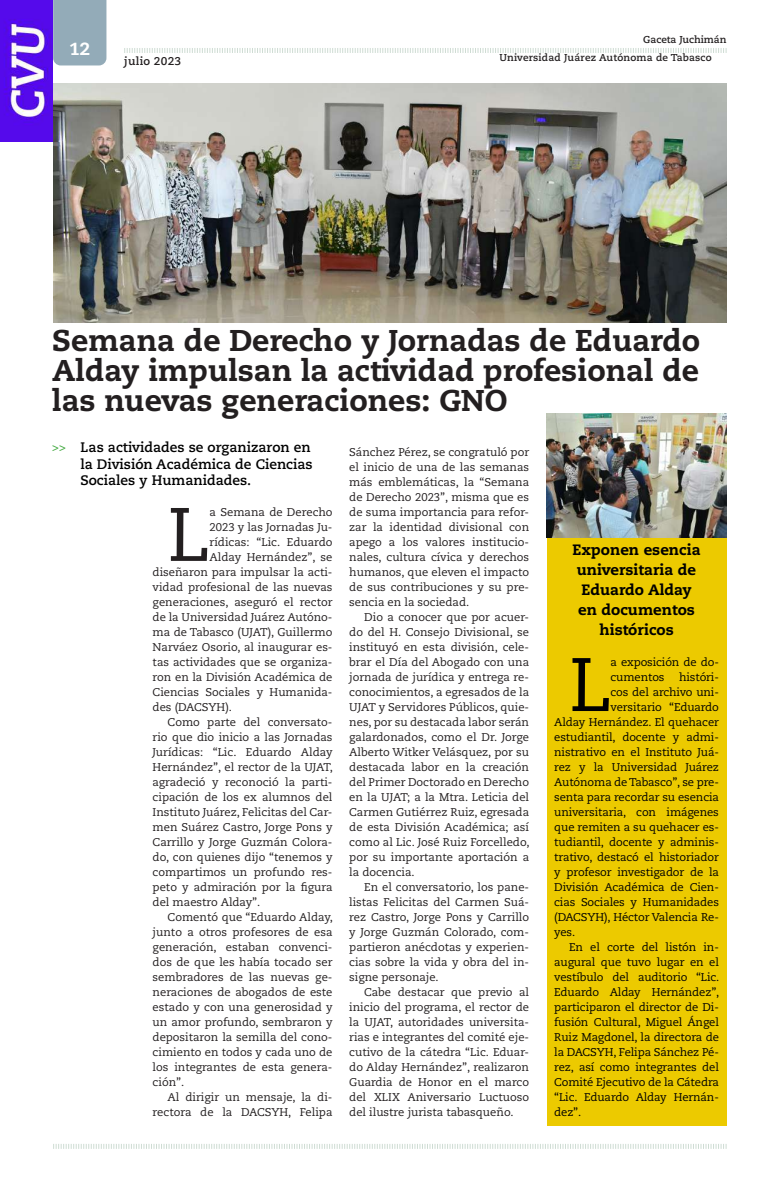
<style>
.page{position:relative;width:762px;height:1188px;background:#fff}
.page>*{position:absolute;margin:0;border:0;box-sizing:border-box;transform-origin:0 0}
.t1{font:75.5px "Caecilia LT Std";color:#231f20}
.t2{font:75.5px "Caecilia LT Std";color:#000}
.t3{font:800 30px/30px "Caecilia LT Std";color:#231f20;text-align:justify}
.t4{font:800 17.5px "Caecilia LT Std";color:#fff}
.t5{font:800 15px/20px "Caecilia LT Std";color:#000;text-align:center}
.t6{font:700 13.75px/16.2px "Caecilia LT Std";color:#000}
.t7{font:11.25px/15px "Caecilia LT Std";color:#231f20;text-align:justify}
.t8{font:11.25px/15px "Caecilia LT Std";letter-spacing:-.01em;color:#000}
.t9{font:700 11.25px "Caecilia LT Std";letter-spacing:.02em;color:#231f20}
.t10{font:700 11.25px "Caecilia LT Std";color:#44aa42}
.t11{font:700 10px "Caecilia LT Std";letter-spacing:.02em;color:#231f20}
.t12{font:700 10px "Caecilia LT Std";color:#231f20}
</style>
<div class="page">
<div style="left:53px;top:0;width:53px;height:65px;background:#93abb8"></div>
<svg style="left:53px;top:1144px;width:674px;height:5px"></svg>
<svg style="left:124px;top:48px;width:603px;height:5px"></svg>
<img style="left:54px;top:83px;width:672px;height:239px">
<img style="left:0;top:0;width:52px;height:142px">
<div style="left:547px;top:413px;width:179px;height:711px;background:#ecca00"></div>
<img style="left:547px;top:413px;width:179px;height:124px">
<h3 class="t4" style="left:69px;top:38px;width:22px">12</h3>
<p class="t9" style="left:124px;top:55px;width:59px">julio 2023</p>
<p class="t12" style="left:643px;top:34px;width:85px">Gaceta Juchimán</p>
<p class="t11" style="left:499px;top:51px;width:214px">Universidad Juárez Autónoma de Tabasco</p>
<h2 class="t3" style="left:52px;top:326px;width:649px">Semana de Derecho y Jornadas de Eduardo Alday impulsan la actividad profesional de las nuevas generaciones: GNO</h2>
<p class="t10" style="left:52px;top:440px;width:15px">&gt;&gt;</p>
<p class="t6" style="left:80px;top:439px;width:234px">Las actividades se organizaron en la División Académica de Ciencias<br>Sociales y Humanidades.</p>
<h1 class="t1" style="left:168px;top:491px;width:43px">L</h1>
<p class="t7" style="left:210px;top:504px;width:124px">a Semana de Derecho</p>
<p class="t7" style="left:210px;top:519px;width:124px">2023 y las Jornadas Ju-</p>
<p class="t7" style="left:210px;top:534px;width:124px">rídicas: “Lic. Eduardo</p>
<p class="t7" style="left:210px;top:549px;width:124px">Alday Hernández”, se</p>
<p class="t7" style="left:153px;top:564px;width:181px">diseñaron para impulsar la acti-</p>
<p class="t7" style="left:153px;top:579px;width:181px">vidad profesional de las nuevas</p>
<p class="t7" style="left:153px;top:594px;width:181px">generaciones, aseguró el rector</p>
<p class="t7" style="left:153px;top:609px;width:181px">de la Universidad Juárez Autóno-</p>
<p class="t7" style="left:153px;top:624px;width:181px">ma de Tabasco (UJAT), Guillermo</p>
<p class="t7" style="left:153px;top:639px;width:181px">Narváez Osorio, al inaugurar es-</p>
<p class="t7" style="left:153px;top:654px;width:181px">tas actividades que se organiza-</p>
<p class="t7" style="left:153px;top:669px;width:181px">ron en la División Académica de</p>
<p class="t7" style="left:153px;top:684px;width:181px">Ciencias Sociales y Humanida-</p>
<p class="t7" style="left:153px;top:699px;width:81px">des (DACSYH).</p>
<p class="t7" style="left:168px;top:714px;width:166px">Como parte del conversato-</p>
<p class="t7" style="left:153px;top:729px;width:181px">rio que dio inicio a las Jornadas</p>
<p class="t7" style="left:153px;top:744px;width:181px">Jurídicas: “Lic. Eduardo Alday</p>
<p class="t7" style="left:153px;top:759px;width:182px">Hernández”, el rector de la UJAT,</p>
<p class="t7" style="left:153px;top:774px;width:181px">agradeció y reconoció la parti-</p>
<p class="t7" style="left:153px;top:789px;width:181px">cipación de los ex alumnos del</p>
<p class="t7" style="left:153px;top:804px;width:181px">Instituto Juárez, Felicitas del Car-</p>
<p class="t7" style="left:153px;top:819px;width:181px">men Suárez Castro, Jorge Pons y</p>
<p class="t7" style="left:153px;top:834px;width:181px">Carrillo y Jorge Guzmán Colora-</p>
<p class="t7" style="left:153px;top:849px;width:181px">do, con quienes dijo “tenemos y</p>
<p class="t7" style="left:153px;top:864px;width:181px">compartimos un profundo res-</p>
<p class="t7" style="left:153px;top:879px;width:181px">peto y admiración por la figura</p>
<p class="t7" style="left:153px;top:894px;width:109px">del maestro Alday”.</p>
<p class="t7" style="left:168px;top:909px;width:167px">Comentó que “Eduardo Alday,</p>
<p class="t7" style="left:153px;top:924px;width:181px">junto a otros profesores de esa</p>
<p class="t7" style="left:153px;top:939px;width:181px">generación, estaban convenci-</p>
<p class="t7" style="left:153px;top:954px;width:181px">dos de que les había tocado ser</p>
<p class="t7" style="left:153px;top:969px;width:181px">sembradores de las nuevas ge-</p>
<p class="t7" style="left:153px;top:984px;width:181px">neraciones de abogados de este</p>
<p class="t7" style="left:153px;top:999px;width:181px">estado y con una generosidad y</p>
<p class="t7" style="left:153px;top:1014px;width:181px">un amor profundo, sembraron y</p>
<p class="t7" style="left:153px;top:1029px;width:181px">depositaron la semilla del cono-</p>
<p class="t7" style="left:153px;top:1044px;width:181px">cimiento en todos y cada uno de</p>
<p class="t7" style="left:153px;top:1059px;width:181px">los integrantes de esta genera-</p>
<p class="t7" style="left:153px;top:1074px;width:33px">ción”.</p>
<p class="t7" style="left:168px;top:1089px;width:166px">Al dirigir un mensaje, la di-</p>
<p class="t7" style="left:153px;top:1104px;width:181px">rectora de la DACSYH, Felipa</p>
<p class="t7" style="left:349px;top:444px;width:181px">Sánchez Pérez, se congratuló por el inicio de una de las semanas más emblemáticas, la “Semana de Derecho 2023”, misma que es de suma importancia para refor&shy;zar la identidad divisional con apego a los valores institucio&shy;nales, cultura cívica y derechos humanos, que eleven el impacto de sus contribuciones y su pre&shy;sencia en la sociedad.</p>
<p class="t7" style="left:349px;top:609px;width:182px;text-indent:15px">Dio a conocer que por acuer&shy;do del H. Consejo Divisional, se instituyó en esta división, cele&shy;brar el Día del Abogado con una jornada de jurídica y entrega re&shy;conocimientos, a egresados de la UJAT y Servidores Públicos, quie&shy;nes, por su destacada labor serán galardonados, como el Dr. Jorge Alberto Witker Velásquez, por su destacada labor en la creación del Primer Doctorado en Derecho en la UJAT; a la Mtra. Leticia del Carmen Gutiérrez Ruiz, egresada de esta División Académica; así como al Lic. José Ruiz Forcelledo, por su importante aportación a la docencia.</p>
<p class="t7" style="left:349px;top:879px;width:181px;text-indent:15px">En el conversatorio, los pane&shy;listas Felicitas del Carmen Suá&shy;rez Castro, Jorge Pons y Carrillo y Jorge Guzmán Colorado, com&shy;partieron anécdotas y experien&shy;cias sobre la vida y obra del in&shy;signe personaje.</p>
<p class="t7" style="left:349px;top:984px;width:181px;text-indent:15px">Cabe destacar que previo al inicio del programa, el rector de la UJAT, autoridades universita&shy;rias e integrantes del comité eje&shy;cutivo de la cátedra “Lic. Eduar&shy;do Alday Hernández”, realizaron Guardia de Honor en el marco del XLIX Aniversario Luctuoso del ilustre jurista tabasqueño.</p>
<h3 class="t5" style="left:572px;top:540px;width:130px">Exponen esencia universitaria de<br>Eduardo Alday en documentos históricos</h3>
<h1 class="t2" style="left:569px;top:641px;width:43px">L</h1>
<p class="t8" style="left:610px;top:654px;width:110px">a exposición de do&shy;cumentos</p>
<p class="t8" style="left:679px;top:669px;width:41px">históri-</p>
<p class="t8" style="left:610px;top:684px;width:110px">cos del archivo uni-</p>
<p class="t8" style="left:610px;top:699px;width:110px">versitario “Eduardo</p>
<p class="t8" style="left:554px;top:714px;width:166px">Alday Hernández. El quehacer</p>
<p class="t8" style="left:554px;top:729px;width:166px">estudiantil, docente y admi-</p>
<p class="t8" style="left:554px;top:744px;width:166px">nistrativo en el Instituto Juá-</p>
<p class="t8" style="left:554px;top:759px;width:166px">rez y la Universidad Juárez</p>
<p class="t8" style="left:554px;top:774px;width:166px">Autónoma de Tabasco”, se pre-</p>
<p class="t8" style="left:554px;top:789px;width:166px">senta para recordar su esencia</p>
<p class="t8" style="left:554px;top:804px;width:166px">universitaria, con imágenes</p>
<p class="t8" style="left:554px;top:819px;width:166px">que remiten a su quehacer es-</p>
<p class="t8" style="left:554px;top:834px;width:166px">tudiantil, docente y adminis-</p>
<p class="t8" style="left:554px;top:849px;width:166px">trativo, destacó el historiador</p>
<p class="t8" style="left:554px;top:864px;width:166px">y profesor investigador de la</p>
<p class="t8" style="left:554px;top:879px;width:166px">División Académica de Cien-</p>
<p class="t8" style="left:554px;top:894px;width:166px">cias Sociales y Humanidades</p>
<p class="t8" style="left:554px;top:909px;width:166px">(DACSYH), Héctor Valencia Re-</p>
<p class="t8" style="left:554px;top:924px;width:22px">yes.</p>
<p class="t8" style="left:569px;top:939px;width:151px">En el corte del listón in-</p>
<p class="t8" style="left:554px;top:954px;width:166px">augural que tuvo lugar en el</p>
<p class="t8" style="left:554px;top:969px;width:167px">vestíbulo del auditorio “Lic.</p>
<p class="t8" style="left:554px;top:984px;width:167px">Eduardo Alday Hernández”,</p>
<p class="t8" style="left:554px;top:999px;width:166px">participaron el director de Di-</p>
<p class="t8" style="left:554px;top:1014px;width:166px">fusión Cultural, Miguel Ángel</p>
<p class="t8" style="left:554px;top:1029px;width:166px">Ruiz Magdonel, la directora de</p>
<p class="t8" style="left:554px;top:1044px;width:166px">la DACSYH, Felipa Sánchez Pé-</p>
<p class="t8" style="left:554px;top:1059px;width:166px">rez, así como integrantes del</p>
<p class="t8" style="left:554px;top:1074px;width:166px">Comité Ejecutivo de la Cátedra</p>
<p class="t8" style="left:554px;top:1089px;width:166px">“Lic. Eduardo Alday Hernán-</p>
<p class="t8" style="left:554px;top:1104px;width:29px">dez”.</p>
</div>
